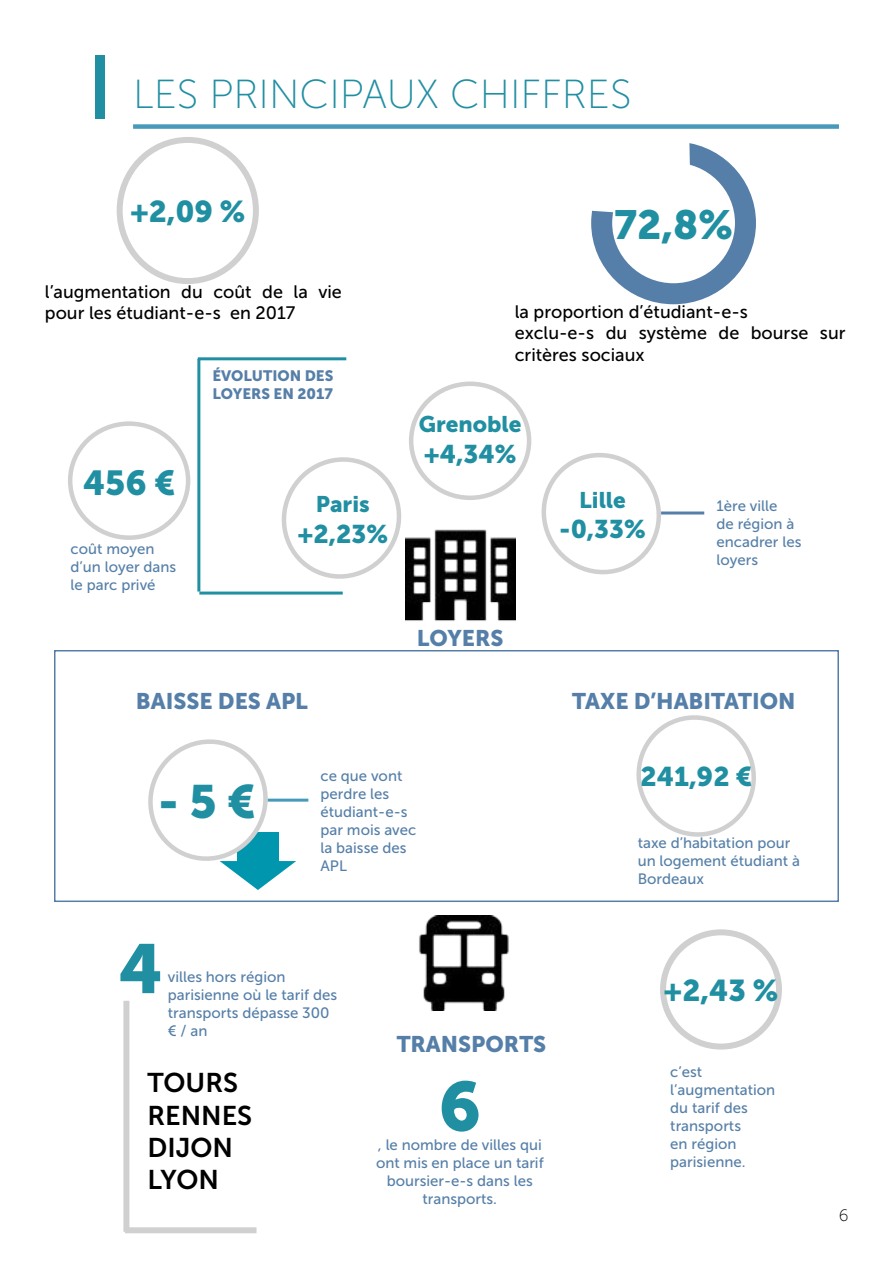
<style>
.page{position:relative;width:893px;height:1263px;background:#fff}
.page>*{position:absolute;margin:0;border:0;box-sizing:border-box;transform-origin:0 0}
.t1{font:700 82.5px "Agency FB";color:#218fa2}
.t2{font:69px "Museo Sans 900";color:#218fa2}
.t3{font:46.5px "Museo Sans 900";color:#218fa2}
.t4{font:40.5px "Museo Sans 100";color:#218fa2}
.t5{font:40.5px "Museo Sans 900";color:#218fa2}
.t6{font:34.5px "Museo Sans 900";color:#218fa2}
.t7{font:30px "Museo Sans 900";color:#218fa2}
.t8{font:27px/32.4px "Museo Sans 700";color:#000}
.t9{font:27px "Museo Sans 900";color:#218fa2}
.t10{font:25.5px "Museo Sans 900";color:#218fa2}
.t11{font:22.5px "Museo Sans 900";color:#557fa8}
.t12{font:22.5px "Museo Sans 900";color:#218fa2}
.t13{font:18px/21.6px "Museo Sans 500";color:#000}
.t14{font:16.5px "Museo Sans 100";color:#000}
.t15{font:15px/18px "Museo Sans 500";color:#557fa8}
.t16{font:15px/18px "Museo Sans 900";color:#557fa8}
</style>
<div class="page">
<div style="left:133px;top:124px;width:706px;height:5px;background:#479ab9"></div>
<div style="left:591px;top:142px;width:165px;height:162px;border:21px solid #557fa8;border-radius:50%"></div>
<svg style="left:591px;top:142px;width:99px;height:71px"></svg>
<div style="left:117px;top:137px;width:142px;height:147px;border:6px solid #d0d0d0;border-radius:50%"></div>
<hr style="left:661px;top:511px;width:43px;height:3px;background:#557fa8">
<svg style="left:148px;top:739px;width:148px;height:151px"></svg>
<hr style="left:268px;top:799px;width:40px;height:3px;background:#479ab9">
<svg style="left:636px;top:715px;width:120px;height:122px"></svg>
<div style="left:123px;top:1001px;width:6px;height:231px;background:#d0d0d0"></div>
<div style="left:125px;top:1227px;width:131px;height:6px;background:#d0d0d0"></div>
<div style="left:660px;top:929px;width:122px;height:120px;border:6px solid #d0d0d0;border-radius:50%"></div>
<div style="left:409px;top:381px;width:122px;height:119px;border:4px solid #d0d0d0;border-radius:50%"></div>
<svg style="left:281px;top:457px;width:121px;height:122px"></svg>
<svg style="left:541px;top:453px;width:126px;height:122px"></svg>
<hr style="left:198px;top:357px;width:148px;height:3px;background:#218fa2">
<hr style="left:199px;top:591px;width:144px;height:3px;background:#218fa2">
<hr style="left:197px;top:359px;width:3px;height:232px;background:#218fa2">
<div style="left:68px;top:421px;width:122px;height:119px;border:4px solid #d0d0d0;border-radius:50%"></div>
<img style="left:405px;top:529px;width:110px;height:92px">
<img style="left:419px;top:915px;width:90px;height:95px">
<div style="left:54px;top:650px;width:785px;height:252px;border:2px solid #557fa8"></div>
<h1 class="t1" style="left:91px;top:36px;width:19px">I</h1>
<h3 class="t4" style="left:133px;top:73px;width:500px">LES PRINCIPAUX CHIFFRES</h3>
<h3 class="t7" style="left:130px;top:194px;width:117px">+2,09 %</h3>
<h3 class="t5" style="left:614px;top:202px;width:120px">72,8%</h3>
<p class="t13" style="left:45px;top:281px;width:298px">l’augmentation du coût de la vie pour les étudiant-e-s en 2017</p>
<h3 class="t6" style="left:83px;top:463px;width:94px">456 €</h3>
<p class="t15" style="left:71px;top:540px;width:107px">coût moyen d’un loyer dans le parc privé</p>
<p class="t16" style="left:212px;top:366px;width:123px">ÉVOLUTION DES<br>LOYERS EN 2017</p>
<h3 class="t12" style="left:316px;top:492px;width:55px">Paris</h3>
<h3 class="t10" style="left:297px;top:519px;width:92px">+2,23%</h3>
<p class="t13" style="left:515px;top:301px;width:332px">la proportion d’étudiant-e-s<br>exclu-e-s du système de bourse sur critères sociaux</p>
<h3 class="t12" style="left:419px;top:412px;width:104px">Grenoble</h3>
<h3 class="t10" style="left:424px;top:440px;width:94px">+4,34%</h3>
<h3 class="t11" style="left:417px;top:625px;width:88px">LOYERS</h3>
<h3 class="t12" style="left:579px;top:487px;width:48px">Lille</h3>
<h3 class="t10" style="left:559px;top:515px;width:88px">-0,33%</h3>
<p class="t15" style="left:716px;top:497px;width:86px">1ère ville<br>de région à encadrer les loyers</p>
<h3 class="t11" style="left:136px;top:688px;width:173px">BAISSE DES APL</h3>
<h3 class="t11" style="left:572px;top:688px;width:225px">TAXE D’HABITATION</h3>
<h3 class="t3" style="left:158px;top:775px;width:99px">- 5 €</h3>
<p class="t15" style="left:321px;top:767px;width:97px">ce que vont perdre les étudiant-e-s par mois avec la baisse des<br>APL</p>
<h3 class="t9" style="left:641px;top:761px;width:113px">241,92 €</h3>
<p class="t15" style="left:638px;top:834px;width:164px">taxe d’habitation pour un logement étudiant à<br>Bordeaux</p>
<h2 class="t2" style="left:119px;top:930px;width:46px">4</h2>
<p class="t15" style="left:168px;top:968px;width:171px">villes hors région parisienne où le tarif des transports dépasse 300 € / an</p>
<h3 class="t8" style="left:147px;top:1066px;width:106px">TOURS<br>RENNES<br>DIJON<br>LYON</h3>
<h3 class="t11" style="left:397px;top:1032px;width:151px">TRANSPORTS</h3>
<h2 class="t2" style="left:438px;top:1067px;width:44px">6</h2>
<p class="t15" style="left:376px;top:1153px;width:169px;text-align:center">ont mis en place un tarif boursier-e-s dans les transports.</p>
<p class="t15" style="left:378px;top:1135px;width:165px">, le nombre de villes qui</p>
<h3 class="t7" style="left:664px;top:973px;width:116px">+2,43 %</h3>
<p class="t15" style="left:670px;top:1063px;width:106px">c’est l’augmentation du tarif des transports<br>en région parisienne.</p>
<p class="t14" style="left:839px;top:1207px;width:11px">6</p>
</div>
